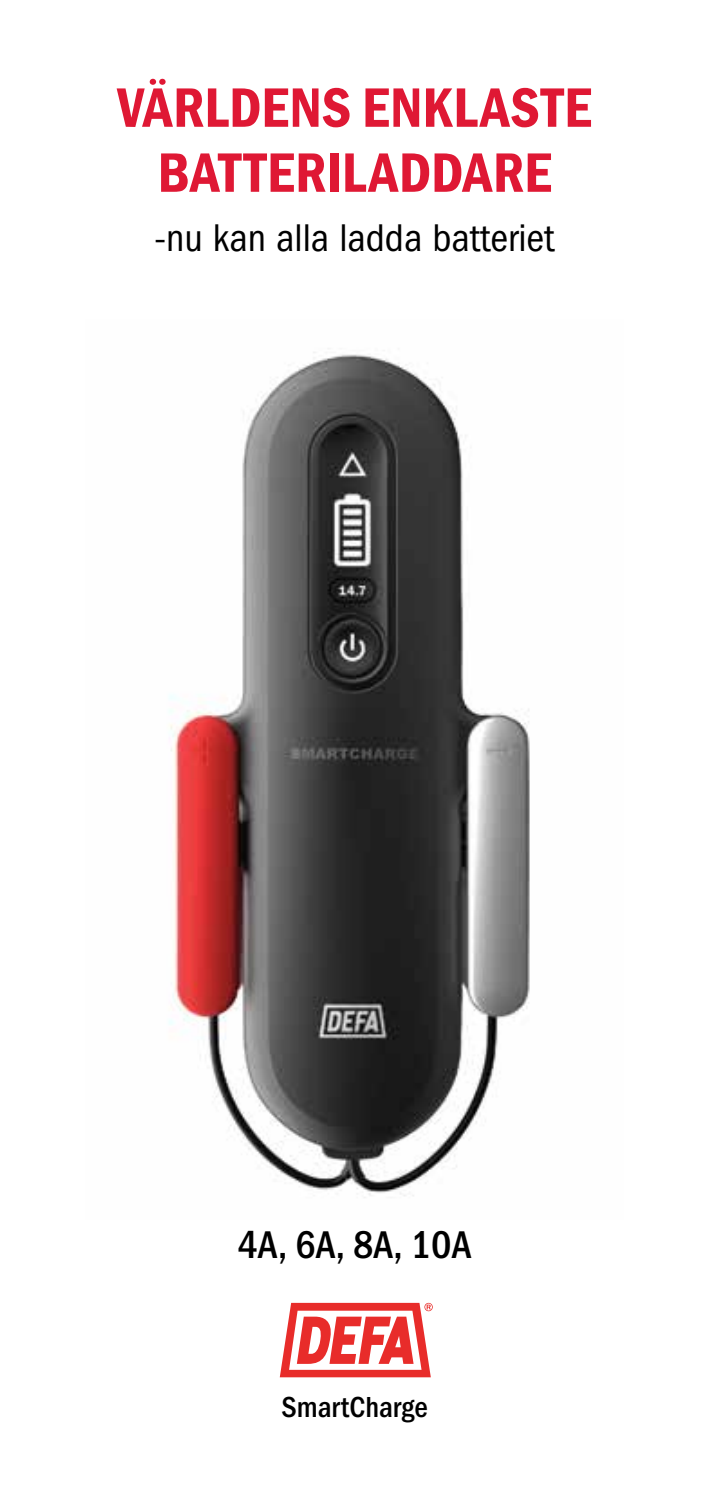
<style>
.page{position:relative;width:709px;height:1489px;background:#fff}
.page>*{position:absolute;margin:0;border:0;box-sizing:border-box;transform-origin:0 0}
.t1{font:600 condensed 57.5px/65px "Franklin Gothic";letter-spacing:.01em;color:#df1834;text-align:center}
.t2{font:condensed 40px "ITC Franklin Gothic Std";color:#000}
.t3{font:500 condensed 40px "ITC Franklin Gothic Std";color:#000}
.t4{font:500 condensed 30px "ITC Franklin Gothic Std";color:#000}
</style>
<div class="page">
<img style="left:169px;top:352px;width:361px;height:846px">
<svg style="left:280px;top:1302px;width:153px;height:75px"></svg>
<p class="t1" style="left:117px;top:74px;width:475px">VÄRLDENS ENKLASTE<br>BATTERILADDARE</p>
<p class="t2" style="left:154px;top:215px;width:401px">-nu kan alla ladda batteriet</p>
<p class="t3" style="left:237px;top:1221px;width:235px">4A, 6A, 8A, 10A</p>
<p class="t4" style="left:281px;top:1390px;width:148px">SmartCharge</p>
</div>
